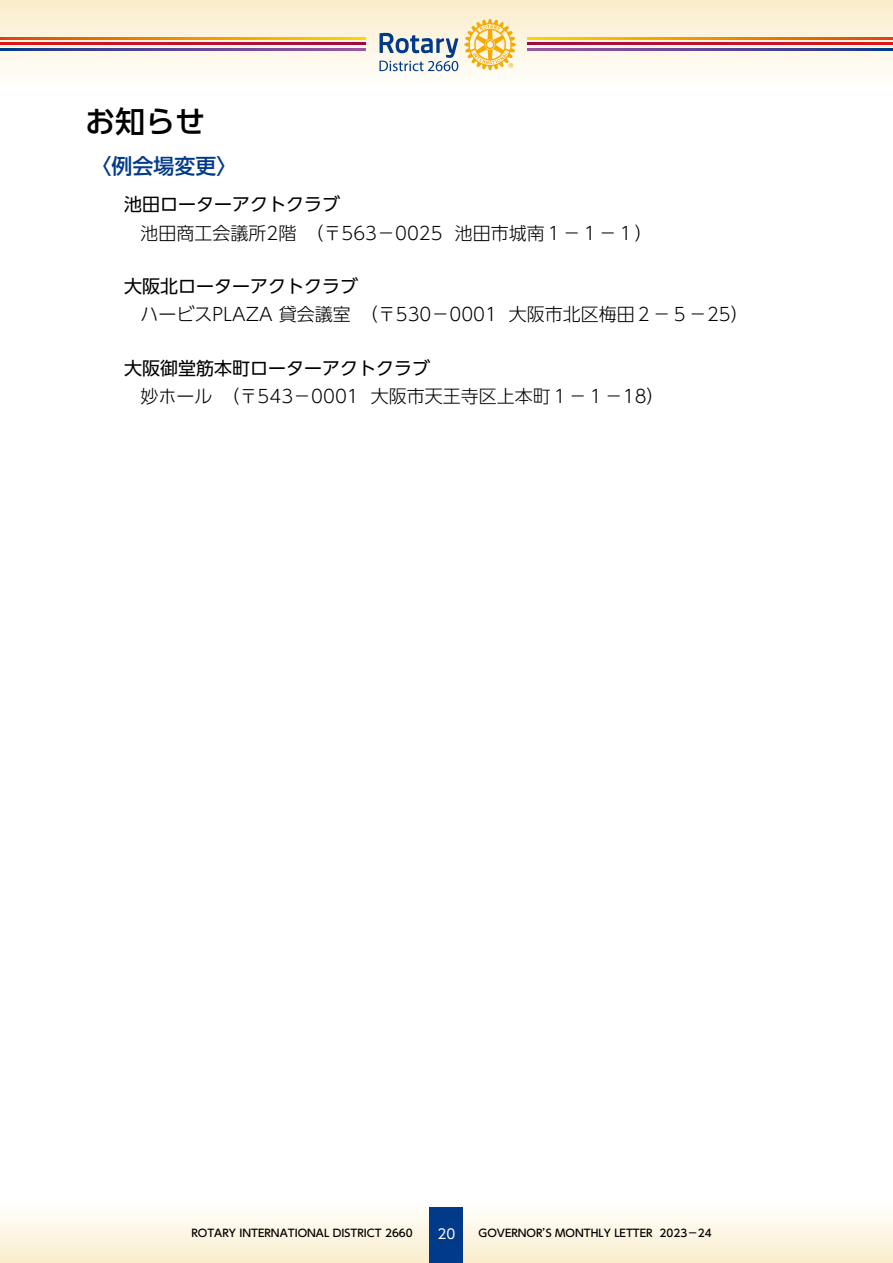
<style>
.page{position:relative;width:893px;height:1263px;background:#fff}
.page>*{position:absolute;margin:0;border:0;box-sizing:border-box;transform-origin:0 0}
.t1{font:500 30px "UD Shin Go Pro";color:#000}
.t2{font:500 21px "UD Shin Go Pro";color:#003a88}
.t3{font:300 18px "UD Shin Go Pro";color:#000}
.t4{font:18px "UD Shin Go Pro";color:#000}
.t5{font:13.5px "UD Shin Go Pro";color:#fff}
.t6{font:500 10.5px "UD Shin Go Pro";color:#000}
</style>
<div class="page">
<svg style="left:0;top:0;width:893px;height:74px"></svg>
<div style="left:0;top:1199px;width:893px;height:64px;background:linear-gradient(to bottom,#feffff,#faeecd)"></div>
<div style="left:430px;top:1208px;width:33px;height:55px;background:#003a88"></div>
<svg style="left:464px;top:19px;width:52px;height:51px;background:#f9d78b"></svg>
<svg style="left:379px;top:33px;width:79px;height:38px;background:#aebcca"></svg>
<svg style="left:0;top:37px;width:365px;height:2px"></svg>
<svg style="left:0;top:43px;width:365px;height:2px"></svg>
<svg style="left:0;top:48px;width:365px;height:2px"></svg>
<svg style="left:528px;top:37px;width:365px;height:2px"></svg>
<svg style="left:528px;top:43px;width:365px;height:2px"></svg>
<svg style="left:528px;top:48px;width:365px;height:2px"></svg>
<h1 class="t1" style="left:85px;top:97px;width:122px">お知らせ</h1>
<p class="t2" style="left:91px;top:148px;width:148px">〈例会場変更〉</p>
<p class="t4" style="left:124px;top:190px;width:217px">池田ローターアクトクラブ</p>
<p class="t3" style="left:141px;top:218px;width:514px">池田商工会議所2階　（〒563－0025 池田市城南１－１－１）</p>
<p class="t4" style="left:124px;top:272px;width:235px">大阪北ローターアクトクラブ</p>
<p class="t3" style="left:141px;top:300px;width:610px">ハービスPLAZA 貸会議室　（〒530－0001 大阪市北区梅田２－５－25）</p>
<p class="t4" style="left:124px;top:353px;width:307px">大阪御堂筋本町ローターアクトクラブ</p>
<p class="t3" style="left:141px;top:382px;width:525px">妙ホール　（〒543－0001 大阪市天王寺区上本町１－１－18）</p>
<p class="t6" style="left:191px;top:1225px;width:223px">ROTARY INTERNATIONAL DISTRICT 2660</p>
<p class="t5" style="left:438px;top:1223px;width:19px">20</p>
<p class="t6" style="left:479px;top:1225px;width:235px">GOVERNOR’S MONTHLY LETTER 2023－24</p>
</div>
